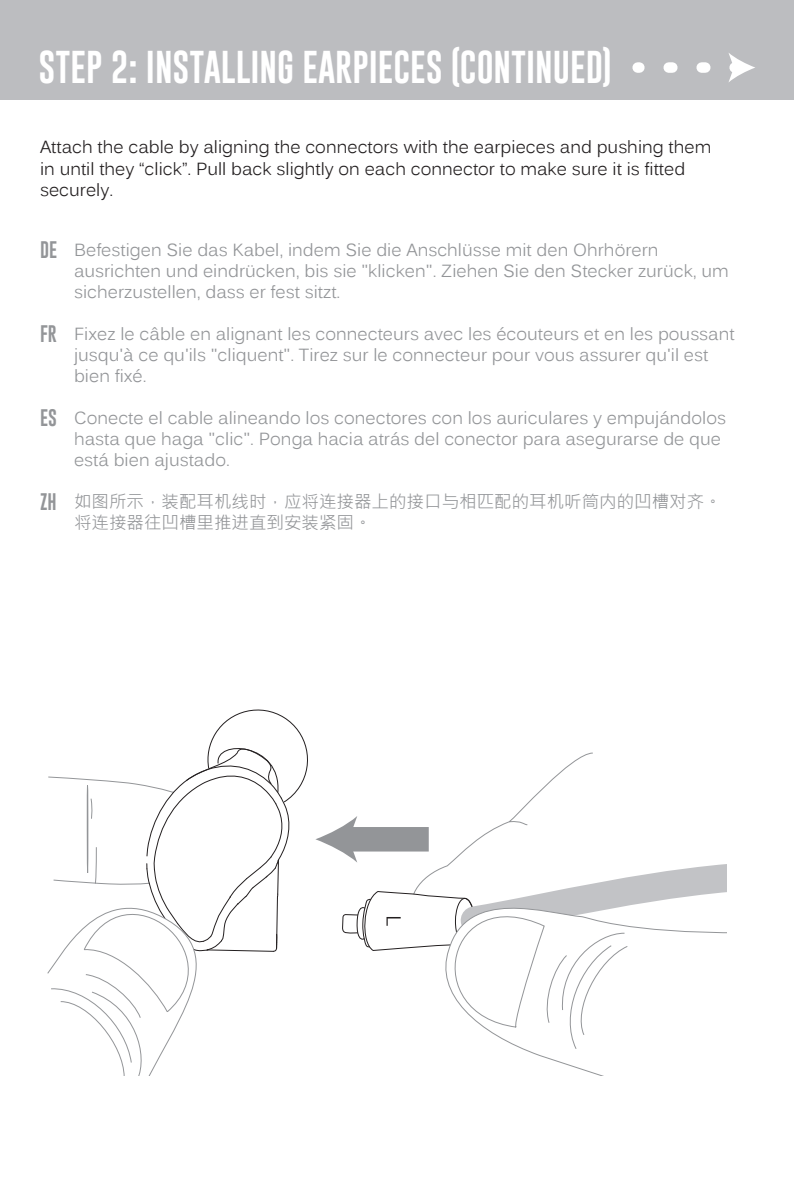
<style>
.page{position:relative;width:794px;height:1191px;background:#fff}
.page>*{position:absolute;margin:0;border:0;box-sizing:border-box;transform-origin:0 0}
.t1{font:33.6px "Gobold";color:#fff}
.t2{font:17.5px/21px "Kalinga";color:#939598}
.t3{font:17.5px/21px "Kalinga";color:#231f20}
.t4{font:17.5px/21px "Microsoft Jheng Hei";color:#939598}
.t5{font:17.5px "Gobold";color:#939598}
</style>
<div class="page">
<div style="left:0;top:0;width:353px;height:99px;background:#bcbdc0"></div>
<div style="left:353px;top:0;width:441px;height:99px;background:#bcbdc0"></div>
<svg style="left:637px;top:62px;width:2px;height:11px"></svg>
<svg style="left:668px;top:62px;width:43px;height:11px"></svg>
<svg style="left:728px;top:53px;width:27px;height:29px"></svg>
<svg style="left:48px;top:709px;width:678px;height:367px"></svg>
<h1 class="t1" style="left:39px;top:45px;width:575px">STEP 2: INSTALLING EARPIECES (CONTINUED)</h1>
<p class="t3" style="left:40px;top:138px;width:673px">Attach the cable by aligning the connectors with the earpieces and pushing them in until they “click”. Pull back slightly on each connector to make sure it is fitted securely.</p>
<p class="t5" style="left:40px;top:238px;width:19px">DE</p>
<p class="t5" style="left:40px;top:322px;width:18px">FR</p>
<p class="t5" style="left:40px;top:406px;width:18px">ES</p>
<p class="t5" style="left:40px;top:490px;width:18px">ZH</p>
<p class="t2" style="left:74px;top:241px;width:656px">Befestigen Sie das Kabel, indem Sie die Anschlüsse mit den Ohrhörern ausrichten und eindrücken, bis sie "klicken". Ziehen Sie den Stecker zurück, um sicherzustellen, dass er fest sitzt.</p>
<p class="t2" style="left:74px;top:325px;width:662px">Fixez le câble en alignant les connecteurs avec les écouteurs et en les poussant jusqu'à ce qu'ils "cliquent". Tirez sur le connecteur pour vous assurer qu'il est bien fixé.</p>
<p class="t2" style="left:74px;top:409px;width:653px">Conecte el cable alineando los conectores con los auriculares y empujándolos hasta que haga "clic". Ponga hacia atrás del conector para asegurarse de que está bien ajustado.</p>
<p class="t4" style="left:74px;top:491px;width:649px">如图所示，装配耳机线时，应将连接器上的接口与相匹配的耳机听筒内的凹槽对齐。将连接器往凹槽里推进直到安装紧固。</p>
</div>
